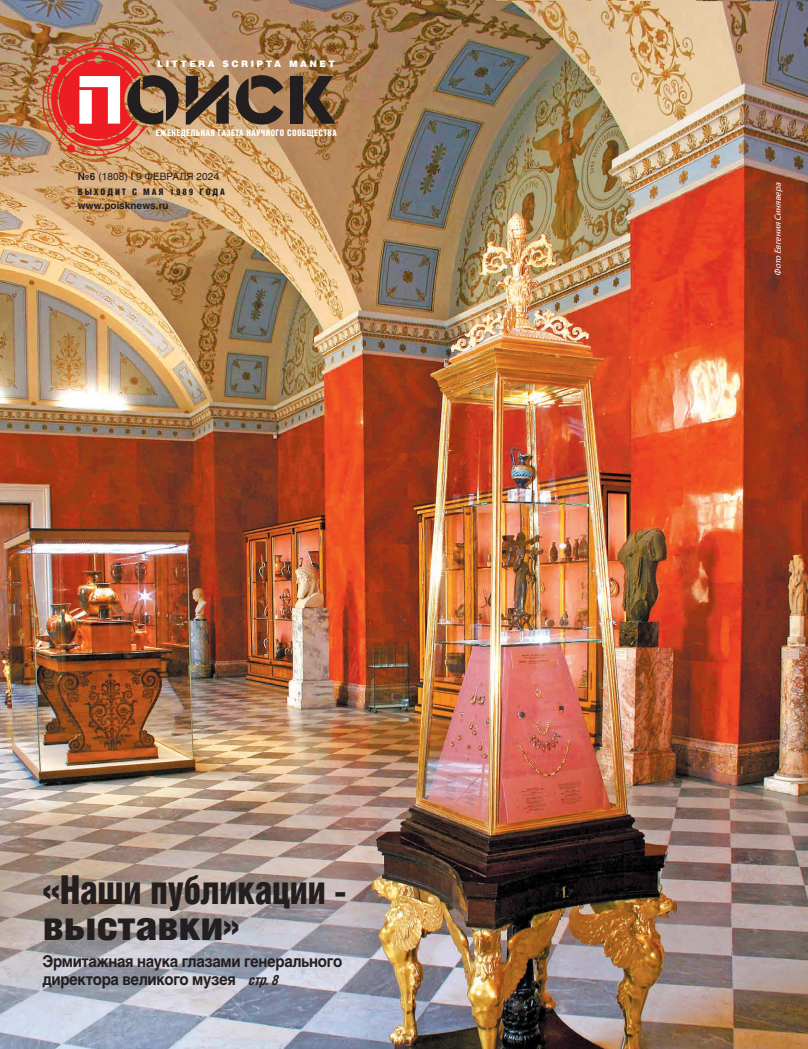
<style>
.page{position:relative;width:808px;height:1049px;background:#fff}
.page>*{position:absolute;margin:0;border:0;box-sizing:border-box;transform-origin:0 0}
.t1{font:40px/36px "Helios Cond Black C";letter-spacing:-.02em;color:#231f20;scale:.93 1}
.t2{font:700 16.1px/18px "Helios C";letter-spacing:-.025em;color:#231f20;scale:.93 1}
.t3{font:10px "Helios C";letter-spacing:.005em;color:#231f20}
.t4{font:700 10px "Helios C";color:#231f20}
.t5{font:9px "Helios Cond Black C";letter-spacing:.05em;color:#fff;scale:.9 1}
.t6{font:9px "Helios Cond Black C";letter-spacing:.21em;color:#231f20}
.t7{font:9px "Helios Black C";letter-spacing:.27em;color:#fff}
.t8{font:italic 9px "Myriad Pro";color:#fff}
.s1{font-weight:700}
.s2{font-family:"Helios Cond C";font-style:italic;font-size:14px}
</style>
<div class="page">
<img style="left:0;top:0;width:808px;height:1049px">
<img style="left:42px;top:42px;width:137px;height:114px">
<svg style="left:186px;top:75px;width:43px;height:50px;background:#5f4c38"></svg>
<svg style="left:236px;top:75px;width:47px;height:50px;background:#6f5741"></svg>
<div style="left:290px;top:76px;width:13px;height:48px;background:#231f20"></div>
<svg style="left:305px;top:76px;width:31px;height:48px"></svg>
<p class="t7" style="left:157px;top:58px;width:179px">LITTERA SCRIPTA MANET</p>
<p class="t5" style="left:156px;top:128px;width:202px">ЕЖЕНЕДЕЛЬНАЯ ГАЗЕТА НАУЧНОГО СООБЩЕСТВА</p>
<p class="t3" style="left:78px;top:171px;width:143px"><span class="s1">№6</span> (1808) I 9 ФЕВРАЛЯ 2024</p>
<p class="t6" style="left:78px;top:186px;width:148px">ВЫХОДИТ С МАЯ 1989 ГОДА</p>
<p class="t4" style="left:78px;top:200px;width:92px">www.poisknews.ru</p>
<h1 class="t1" style="left:42px;top:871px;width:328px">«Наши публикации - выставки»</h1>
<p class="t2" style="left:42px;top:952px;width:324px">Эрмитажная наука глазами генерального директора великого музея <span class="s2">стр.8</span></p>
<p class="t8" style="left:772px;top:276px;width:94px;rotate:-90deg">Фото Евгения Синявера</p>
</div>
